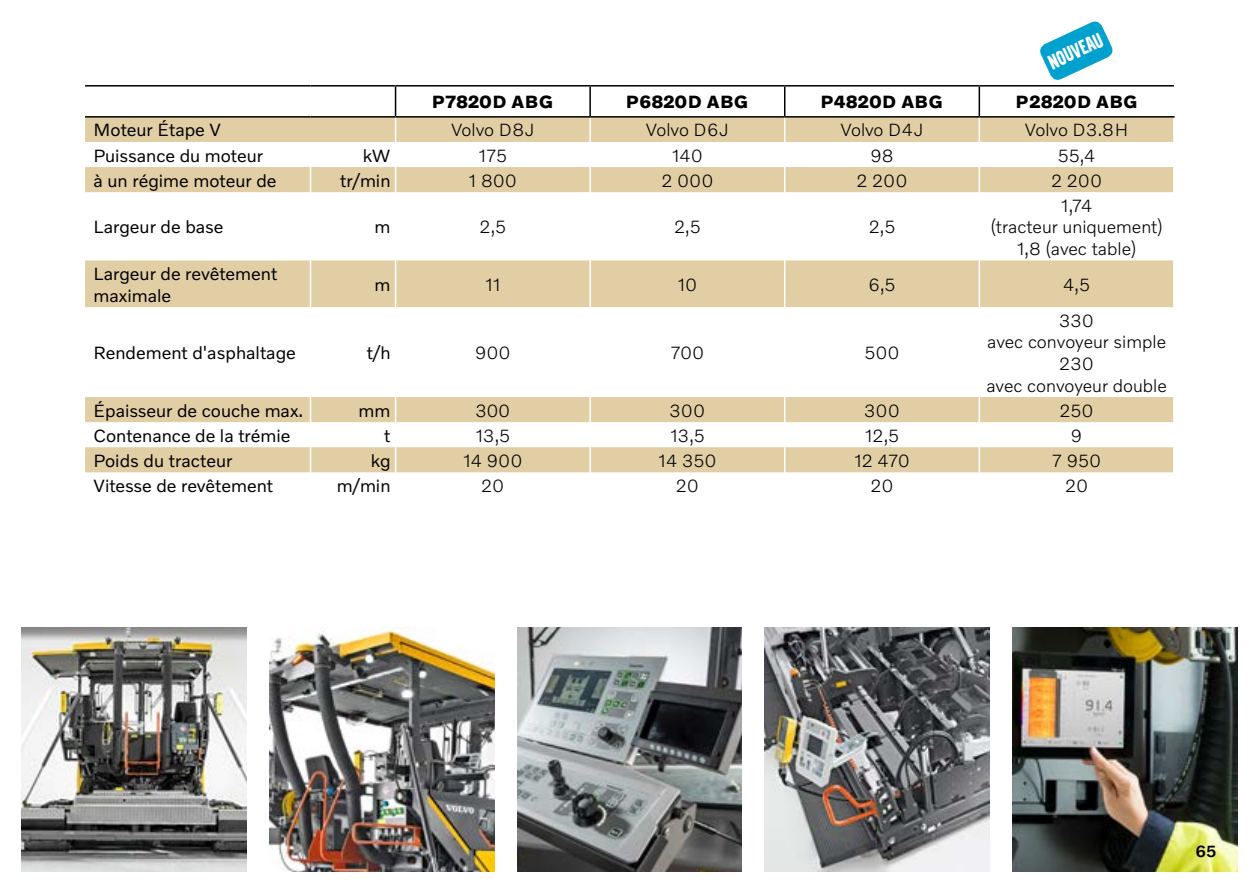
<style>
.page{position:relative;width:1259px;height:893px;background:#fff}
.page>*{position:absolute;margin:0;border:0;box-sizing:border-box;transform-origin:0 0}
.t1{font:21.9px "Volvo Broad Pro";color:#fff}
.t2{font:300 18px/21.6px "Volvo Novum";color:#000;text-align:center}
.t3{font:18px/21.6px "Volvo Novum";color:#000}
.t4{font:700 18px "Volvo Novum";letter-spacing:.04em;color:#000}
.t5{font:500 16.5px "Volvo Novum";color:#000}
</style>
<div class="page">
<img style="left:1013px;top:628px;width:224px;height:244px">
<img style="left:517px;top:628px;width:225px;height:244px">
<img style="left:21px;top:628px;width:225px;height:244px">
<img style="left:765px;top:628px;width:225px;height:244px">
<img style="left:269px;top:628px;width:225px;height:244px">
<svg style="left:85px;top:192px;width:1088px;height:280px"></svg>
<hr style="left:310px;top:192px;width:1px;height:68px;background:#fff">
<hr style="left:395px;top:192px;width:1px;height:68px;background:#fff">
<hr style="left:589px;top:192px;width:2px;height:68px;background:#fff">
<hr style="left:784px;top:192px;width:1px;height:68px;background:#fff">
<hr style="left:978px;top:192px;width:2px;height:68px;background:#fff">
<hr style="left:310px;top:260px;width:1px;height:47px;background:#fff">
<hr style="left:395px;top:260px;width:1px;height:47px;background:#fff">
<hr style="left:589px;top:260px;width:2px;height:47px;background:#fff">
<hr style="left:784px;top:260px;width:1px;height:47px;background:#fff">
<hr style="left:978px;top:260px;width:2px;height:47px;background:#fff">
<hr style="left:310px;top:307px;width:1px;height:90px;background:#fff">
<hr style="left:395px;top:307px;width:1px;height:90px;background:#fff">
<hr style="left:589px;top:307px;width:2px;height:90px;background:#fff">
<hr style="left:784px;top:307px;width:1px;height:90px;background:#fff">
<hr style="left:978px;top:307px;width:2px;height:90px;background:#fff">
<hr style="left:589px;top:397px;width:2px;height:25px;background:#fff">
<hr style="left:978px;top:397px;width:2px;height:25px;background:#fff">
<hr style="left:589px;top:422px;width:2px;height:25px;background:#fff">
<hr style="left:978px;top:422px;width:2px;height:25px;background:#fff">
<hr style="left:589px;top:447px;width:2px;height:25px;background:#fff">
<hr style="left:978px;top:447px;width:2px;height:25px;background:#fff">
<svg style="left:310px;top:397px;width:1px;height:75px"></svg>
<svg style="left:395px;top:397px;width:1px;height:75px"></svg>
<svg style="left:784px;top:397px;width:1px;height:75px"></svg>
<svg style="left:1173px;top:397px;width:1px;height:76px"></svg>
<svg style="left:85px;top:21px;width:1089px;height:171px"></svg>
<p class="t1" style="left:1045px;top:54px;width:59px;rotate:-25deg">NOUVEAU</p>
<p class="t4" style="left:432px;top:91px;width:122px">P7820D ABG</p>
<p class="t4" style="left:626px;top:91px;width:124px">P6820D ABG</p>
<p class="t4" style="left:821px;top:91px;width:123px">P4820D ABG</p>
<p class="t4" style="left:1016px;top:91px;width:123px">P2820D ABG</p>
<p class="t3" style="left:94px;top:119px;width:129px">Moteur Étape V</p>
<p class="t2" style="left:451px;top:119px;width:85px">Volvo D8J</p>
<p class="t2" style="left:646px;top:119px;width:84px">Volvo D6J</p>
<p class="t2" style="left:840px;top:119px;width:84px">Volvo D4J</p>
<p class="t2" style="left:1025px;top:119px;width:105px">Volvo D3.8H</p>
<p class="t3" style="left:94px;top:144px;width:171px">Puissance du moteur</p>
<p class="t3" style="left:363px;top:144px;width:29px">kW</p>
<p class="t2" style="left:478px;top:144px;width:30px">175</p>
<p class="t2" style="left:672px;top:144px;width:33px">140</p>
<p class="t2" style="left:870px;top:144px;width:25px">98</p>
<p class="t2" style="left:1057px;top:144px;width:39px">55,4</p>
<p class="t3" style="left:94px;top:169px;width:184px">à un régime moteur de</p>
<p class="t3" style="left:340px;top:169px;width:52px">tr/min</p>
<p class="t2" style="left:469px;top:169px;width:50px">1 800</p>
<p class="t2" style="left:661px;top:169px;width:54px">2 000</p>
<p class="t2" style="left:856px;top:169px;width:52px">2 200</p>
<p class="t2" style="left:1051px;top:169px;width:52px">2 200</p>
<p class="t3" style="left:94px;top:216px;width:131px">Largeur de base</p>
<p class="t3" style="left:374px;top:216px;width:17px">m</p>
<p class="t2" style="left:479px;top:216px;width:28px">2,5</p>
<p class="t2" style="left:674px;top:216px;width:28px">2,5</p>
<p class="t2" style="left:868px;top:216px;width:28px">2,5</p>
<p class="t2" style="left:990px;top:194px;width:174px">1,74<br>(tracteur uniquement)<br>1,8 (avec table)</p>
<p class="t3" style="left:94px;top:262px;width:185px">Largeur de revêtement maximale</p>
<p class="t3" style="left:374px;top:273px;width:17px">m</p>
<p class="t2" style="left:485px;top:273px;width:17px">11</p>
<p class="t2" style="left:677px;top:273px;width:21px">10</p>
<p class="t2" style="left:868px;top:273px;width:28px">6,5</p>
<p class="t2" style="left:1063px;top:273px;width:28px">4,5</p>
<p class="t3" style="left:94px;top:341px;width:204px">Rendement d'asphaltage</p>
<p class="t3" style="left:367px;top:341px;width:25px">t/h</p>
<p class="t2" style="left:475px;top:341px;width:37px">900</p>
<p class="t2" style="left:670px;top:341px;width:35px">700</p>
<p class="t2" style="left:864px;top:341px;width:37px">500</p>
<p class="t2" style="left:986px;top:309px;width:182px">330<br>avec convoyeur simple<br>230<br>avec convoyeur double</p>
<p class="t3" style="left:94px;top:399px;width:211px">Épaisseur de couche max.</p>
<p class="t3" style="left:358px;top:399px;width:33px">mm</p>
<p class="t2" style="left:475px;top:399px;width:36px">300</p>
<p class="t2" style="left:669px;top:399px;width:37px">300</p>
<p class="t2" style="left:864px;top:399px;width:37px">300</p>
<p class="t2" style="left:1059px;top:399px;width:36px">250</p>
<p class="t3" style="left:94px;top:424px;width:198px">Contenance de la trémie</p>
<p class="t3" style="left:384px;top:424px;width:8px">t</p>
<p class="t2" style="left:475px;top:424px;width:36px">13,5</p>
<p class="t2" style="left:670px;top:424px;width:36px">13,5</p>
<p class="t2" style="left:865px;top:424px;width:36px">12,5</p>
<p class="t2" style="left:1071px;top:424px;width:13px">9</p>
<p class="t3" style="left:94px;top:449px;width:140px">Poids du tracteur</p>
<p class="t3" style="left:371px;top:449px;width:21px">kg</p>
<p class="t2" style="left:463px;top:449px;width:61px">14 900</p>
<p class="t2" style="left:658px;top:449px;width:60px">14 350</p>
<p class="t2" style="left:854px;top:449px;width:57px">12 470</p>
<p class="t2" style="left:1052px;top:449px;width:51px">7 950</p>
<p class="t3" style="left:94px;top:474px;width:181px">Vitesse de revêtement</p>
<p class="t3" style="left:337px;top:474px;width:55px">m/min</p>
<p class="t2" style="left:481px;top:474px;width:25px">20</p>
<p class="t2" style="left:676px;top:474px;width:25px">20</p>
<p class="t2" style="left:870px;top:474px;width:25px">20</p>
<p class="t2" style="left:1065px;top:474px;width:25px">20</p>
<p class="t5" style="left:1195px;top:841px;width:22px">65</p>
</div>
